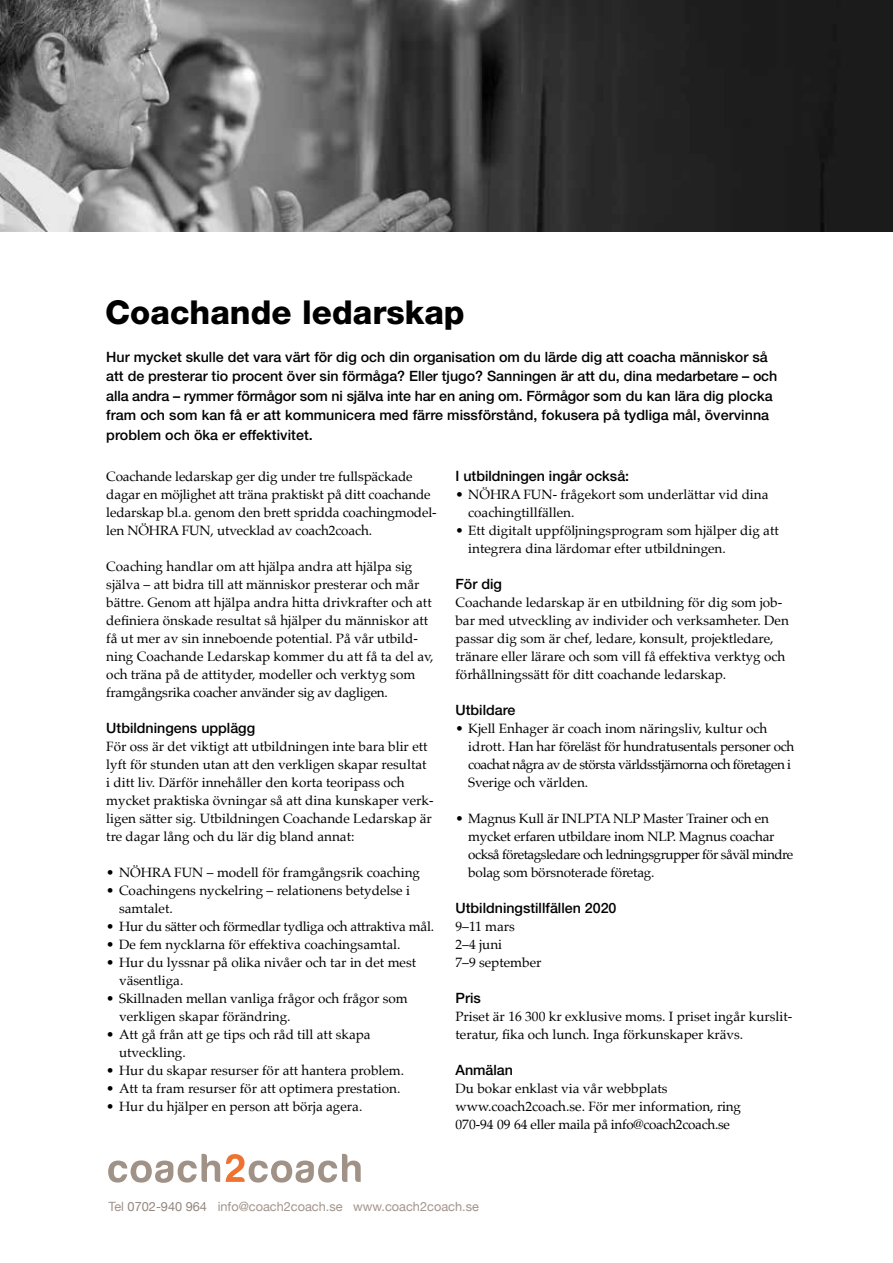
<style>
.page{position:relative;width:893px;height:1263px;background:#fff}
.page>*{position:absolute;margin:0;border:0;box-sizing:border-box;transform-origin:0 0}
.t1{font:800 33px "Helvetica Neue LT Std";color:#000}
.t2{font:500 14.25px/19.5px "Helvetica Neue LT Std";color:#000}
.t3{font:13.5px/18px "Palatino";color:#000}
.t4{font:13.5px/18px "Palatino";letter-spacing:-.02em;color:#000}
.t5{font:12.75px "Helvetica Neue";color:#a3958c}
.s1{color:#948780}
</style>
<div class="page">
<img style="left:0;top:0;width:893px;height:232px">
<svg style="left:108px;top:1154px;width:112px;height:29px"></svg>
<svg style="left:226px;top:1154px;width:135px;height:29px"></svg>
<h1 class="t1" style="left:105px;top:292px;width:361px">Coachande ledarskap</h1>
<p class="t2" style="left:106px;top:347px;width:672px">Hur mycket skulle det vara värt för dig och din organisation om du lärde dig att coacha människor så att de presterar tio procent över sin förmåga? Eller tjugo? Sanningen är att du, dina medarbetare – och alla andra – rymmer förmågor som ni själva inte har en aning om. Förmågor som du kan lära dig plocka fram och som kan få er att kommunicera med färre missförstånd, fokusera på tydliga mål, övervinna problem och öka er effektivitet.</p>
<p class="t3" style="left:106px;top:468px;width:332px">Coachande ledarskap ger dig under tre fullspäckade dagar en möjlighet att träna praktiskt på ditt coachande ledarskap bl.a. genom den brett spridda coachingmodel&shy;len NÖHRA FUN, utvecklad av coach2coach.</p>
<p class="t3" style="left:106px;top:558px;width:329px">Coaching handlar om att hjälpa andra att hjälpa sig själva – att bidra till att människor presterar och mår bättre. Genom att hjälpa andra hitta drivkrafter och att definiera önskade resultat så hjälper du människor att få ut mer av sin inneboende potential. På vår utbild&shy;ning Coachande Ledarskap kommer du att få ta del av, och träna på de attityder, modeller och verktyg som framgångsrika coacher använder sig av dagligen.</p>
<p class="t2" style="left:106px;top:718px;width:150px">Utbildningens upplägg</p>
<p class="t3" style="left:106px;top:738px;width:329px">För oss är det viktigt att utbildningen inte bara blir ett lyft för stunden utan att den verkligen skapar resultat i ditt liv. Därför innehåller den korta teoripass och mycket praktiska övningar så att dina kunskaper verk&shy;ligen sätter sig. Utbildningen Coachande Ledarskap är tre dagar lång och du lär dig bland annat:</p>
<p class="t3" style="left:106px;top:864px;width:315px">• NÖHRA FUN – modell för framgångsrik coaching</p>
<p class="t3" style="left:119px;top:882px;width:292px;text-indent:-13px">• Coachingens nyckelring – relationens betydelse i samtalet.</p>
<p class="t4" style="left:106px;top:918px;width:329px">• Hur du sätter och förmedlar tydliga och attraktiva mål.</p>
<p class="t3" style="left:106px;top:936px;width:296px">• De fem nycklarna för effektiva coachingsamtal.</p>
<p class="t3" style="left:119px;top:954px;width:299px;text-indent:-13px">• Hur du lyssnar på olika nivåer och tar in det mest väsentliga.</p>
<p class="t3" style="left:119px;top:990px;width:290px;text-indent:-13px">• Skillnaden mellan vanliga frågor och frågor som verkligen skapar förändring.</p>
<p class="t3" style="left:119px;top:1026px;width:253px;text-indent:-13px">• Att gå från att ge tips och råd till att skapa utveckling.</p>
<p class="t3" style="left:106px;top:1062px;width:299px">• Hur du skapar resurser för att hantera problem.</p>
<p class="t3" style="left:106px;top:1080px;width:296px">• Att ta fram resurser för att optimera prestation.</p>
<p class="t3" style="left:106px;top:1098px;width:258px">• Hur du hjälper en person att börja agera.</p>
<p class="t2" style="left:455px;top:466px;width:175px">I utbildningen ingår också:</p>
<p class="t3" style="left:468px;top:486px;width:302px;text-indent:-13px">• NÖHRA FUN- frågekort som underlättar vid dina coachingtillfällen.</p>
<p class="t3" style="left:468px;top:522px;width:312px;text-indent:-13px">• Ett digitalt uppföljningsprogram som hjälper dig att integrera dina lärdomar efter utbildningen.</p>
<p class="t2" style="left:455px;top:574px;width:48px">För dig</p>
<p class="t3" style="left:455px;top:594px;width:335px">Coachande ledarskap är en utbildning för dig som job&shy;bar med utveckling av individer och verksamheter. Den passar dig som är chef, ledare, konsult, projektledare, tränare eller lärare och som vill få effektiva verktyg och förhållningssätt för ditt coachande ledarskap.</p>
<p class="t2" style="left:455px;top:700px;width:61px">Utbildare</p>
<p class="t4" style="left:468px;top:720px;width:328px;text-indent:-13px">• Kjell Enhager är coach inom näringsliv, kultur och idrott. Han har föreläst för hundratusentals personer och coachat några av de största världsstjärnorna och företagen i Sverige och världen.</p>
<p class="t3" style="left:468px;top:810px;width:327px;text-indent:-13px">• Magnus Kull är INLPTA NLP Master Trainer och en mycket erfaren utbildare inom NLP. Magnus coachar också företagsledare och ledningsgrupper för såväl mindre bolag som börsnoterade företag.</p>
<p class="t2" style="left:455px;top:898px;width:163px">Utbildningstillfällen 2020</p>
<p class="t3" style="left:455px;top:918px;width:87px">9–11 mars<br>2–4 juni<br>7–9 september</p>
<p class="t2" style="left:455px;top:988px;width:27px">Pris</p>
<p class="t3" style="left:455px;top:1008px;width:338px">Priset är 16 300 kr exklusive moms. I priset ingår kurslit&shy;teratur, fika och lunch. Inga förkunskaper krävs.</p>
<p class="t2" style="left:455px;top:1060px;width:59px">Anmälan</p>
<p class="t3" style="left:455px;top:1080px;width:287px">Du bokar enklast via vår webbplats www.coach2coach.se. För mer information, ring<br>070-94 09 64 eller maila på info@coach2coach.se</p>
<p class="t5" style="left:109px;top:1197px;width:372px">Tel <span class="s1">0702-940 964</span> info@coach2coach.se www.coach2coach.se</p>
</div>
